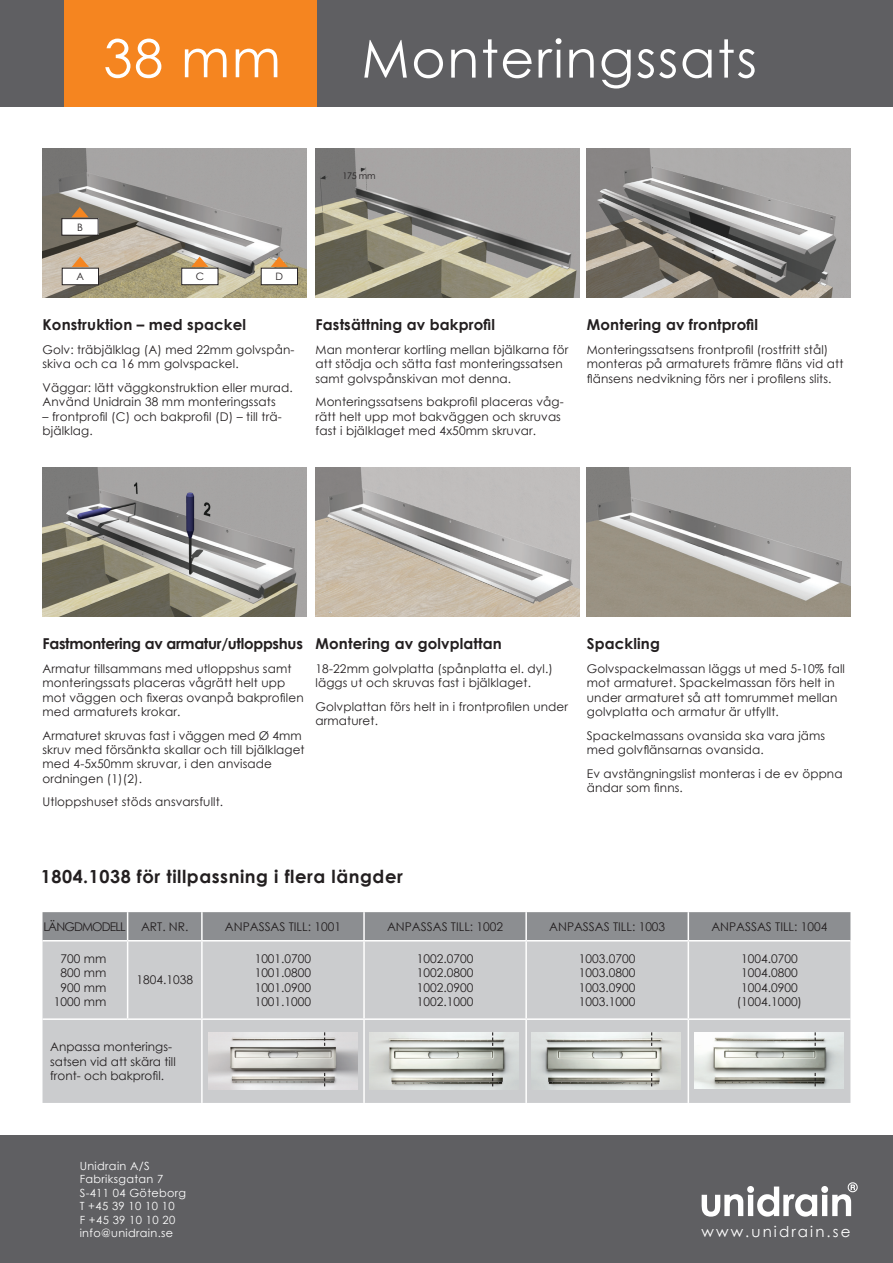
<style>
.page{position:relative;width:893px;height:1263px;background:#fff}
.page>*{position:absolute;margin:0;border:0;box-sizing:border-box;transform-origin:0 0}
.t1{font:52.5px "Century Gothic";letter-spacing:.03em;color:#fff}
.t2{font:18.75px/21px "Century Gothic";letter-spacing:.01em;color:#fff}
._6_kolonner{font:700 18px "Century Gothic";letter-spacing:.03em;color:#231f20}
.Brød_lille{font:700 15px "Century Gothic";letter-spacing:.01em;color:#231f20}
.Brød_lille-2{font:700 15px "Century Gothic";letter-spacing:-.02em;color:#231f20}
.t3{font:15px "Century Gothic";letter-spacing:.14em;color:#fff}
.Brød_lille-3{font:12px/14.4px "Century Gothic";letter-spacing:.01em;color:#231f20}
._6_kolonner-2{font:12px/14.4px "Century Gothic";color:#231f20}
._6_kolonner-3{font:12px "Century Gothic";letter-spacing:-.07em;color:#231f20}
.t4{font:11.25px/13.5px "Century Gothic";letter-spacing:.03em;color:#fff}
.mensi_text{font:10.2px "Century Gothic";color:#231f20}
.Brød_lille-4{font:9px "Century Gothic";color:#231f20}
</style>
<div class="page">
<div style="left:0;top:0;width:893px;height:106px;background:#5f5f62"></div>
<div style="left:43px;top:941px;width:807px;height:162px;background:#cbccce"></div>
<hr style="left:202px;top:1018px;width:162px;height:2px;background:#fff">
<hr style="left:364px;top:1018px;width:162px;height:2px;background:#fff">
<hr style="left:526px;top:1018px;width:162px;height:2px;background:#fff">
<hr style="left:688px;top:1018px;width:162px;height:2px;background:#fff">
<hr style="left:43px;top:1018px;width:85px;height:2px;background:#fff">
<hr style="left:128px;top:1018px;width:74px;height:2px;background:#fff">
<hr style="left:201px;top:1020px;width:2px;height:83px;background:#fff">
<hr style="left:363px;top:941px;width:2px;height:77px;background:#fff">
<hr style="left:525px;top:941px;width:2px;height:77px;background:#fff">
<hr style="left:688px;top:941px;width:1px;height:77px;background:#fff">
<hr style="left:363px;top:1020px;width:2px;height:83px;background:#fff">
<hr style="left:525px;top:1020px;width:2px;height:83px;background:#fff">
<hr style="left:688px;top:1020px;width:1px;height:83px;background:#fff">
<hr style="left:201px;top:941px;width:2px;height:77px;background:#fff">
<svg style="left:43px;top:912px;width:807px;height:29px;background:#919395"></svg>
<hr style="left:43px;top:940px;width:85px;height:1px;background:#fff">
<hr style="left:127px;top:941px;width:1px;height:77px;background:#fff">
<img style="left:209px;top:1032px;width:149px;height:57px">
<svg style="left:324px;top:1032px;width:1px;height:14px"></svg>
<svg style="left:324px;top:1073px;width:1px;height:13px"></svg>
<img style="left:370px;top:1032px;width:149px;height:57px">
<svg style="left:492px;top:1032px;width:1px;height:14px"></svg>
<svg style="left:492px;top:1073px;width:1px;height:13px"></svg>
<img style="left:532px;top:1032px;width:149px;height:57px">
<svg style="left:651px;top:1032px;width:1px;height:14px"></svg>
<svg style="left:651px;top:1073px;width:1px;height:13px"></svg>
<img style="left:694px;top:1032px;width:149px;height:57px">
<svg style="left:815px;top:1032px;width:1px;height:14px"></svg>
<svg style="left:815px;top:1073px;width:1px;height:13px"></svg>
<div style="left:65px;top:0;width:252px;height:106px;background:#f58520"></div>
<div style="left:0;top:1135px;width:893px;height:128px;background:#5f5f62"></div>
<svg style="left:702px;top:1182px;width:156px;height:34px"></svg>
<img style="left:43px;top:149px;width:263px;height:149px">
<img style="left:315px;top:149px;width:264px;height:149px">
<img style="left:587px;top:149px;width:263px;height:149px">
<img style="left:43px;top:468px;width:263px;height:149px">
<img style="left:315px;top:468px;width:264px;height:149px">
<img style="left:587px;top:468px;width:263px;height:149px">
<div style="left:62px;top:268px;width:37px;height:17px;background:#fff"></div>
<div style="left:62px;top:268px;width:37px;height:17px;border:1px solid #231f20"></div>
<svg style="left:72px;top:257px;width:17px;height:10px"></svg>
<div style="left:62px;top:219px;width:36px;height:16px;background:#fff"></div>
<div style="left:62px;top:218px;width:36px;height:17px;border:1px solid #231f20"></div>
<svg style="left:71px;top:207px;width:18px;height:10px"></svg>
<div style="left:182px;top:268px;width:36px;height:17px;background:#fff"></div>
<div style="left:181px;top:268px;width:37px;height:17px;border:1px solid #231f20"></div>
<svg style="left:191px;top:257px;width:17px;height:10px"></svg>
<div style="left:261px;top:268px;width:36px;height:17px;background:#fff"></div>
<div style="left:261px;top:268px;width:37px;height:17px;border:1px solid #231f20"></div>
<svg style="left:271px;top:257px;width:17px;height:10px"></svg>
<p class="t1" style="left:103px;top:22px;width:179px">38 mm</p>
<p class="t1" style="left:361px;top:22px;width:397px">Monteringssats</p>
<p class="t2" style="left:404px;top:39px;width:399px">og muliggjorde et ensidet fald med simpel, præcis og vandtæt montering.</p>
<p class="mensi_text" style="left:77px;top:220px;width:7px">B</p>
<p class="mensi_text" style="left:77px;top:269px;width:9px">A</p>
<p class="mensi_text" style="left:196px;top:269px;width:10px">C</p>
<p class="mensi_text" style="left:276px;top:269px;width:9px">D</p>
<p class="Brød_lille" style="left:43px;top:313px;width:205px">Konstruktion – med spackel</p>
<p class="Brød_lille-3" style="left:43px;top:342px;width:253px">Golv: träbjälklag (A) med 22mm golvspån&shy;skiva och ca 16 mm golvspackel.</p>
<p class="Brød_lille-3" style="left:43px;top:380px;width:252px">Väggar: lätt väggkonstruktion eller murad.<br>Använd Unidrain 38 mm monteringssats</p>
<p class="Brød_lille-3" style="left:43px;top:409px;width:241px">– frontprofil (C) och bakprofil (D) – till trä&shy;bjälklag.</p>
<p class="Brød_lille-4" style="left:343px;top:170px;width:34px">175 mm</p>
<p class="Brød_lille" style="left:315px;top:313px;width:181px">Fastsättning av bakprofil</p>
<p class="Brød_lille-3" style="left:315px;top:342px;width:254px">Man monterar kortling mellan bjälkarna för att stödja och sätta fast monteringssatsen samt golvspånskivan mot denna.</p>
<p class="Brød_lille-3" style="left:315px;top:394px;width:250px">Monteringssatsens bakprofil placeras våg&shy;rätt helt upp mot bakväggen och skruvas fast i bjälklaget med 4x50mm skruvar.</p>
<p class="Brød_lille" style="left:587px;top:313px;width:173px">Montering av frontprofil</p>
<p class="Brød_lille-3" style="left:587px;top:342px;width:258px">Monteringssatsens frontprofil (rostfritt stål) monteras på armaturets främre fläns vid att flänsens nedvikning förs ner i profilens slits.</p>
<p class="Brød_lille-2" style="left:43px;top:632px;width:262px">Fastmontering av armatur/utloppshus</p>
<p class="Brød_lille-3" style="left:43px;top:661px;width:263px">Armatur tillsammans med utloppshus samt monteringssats placeras vågrätt helt upp mot väggen och fixeras ovanpå bakprofilen med armaturets krokar.</p>
<p class="Brød_lille-3" style="left:43px;top:728px;width:264px">Armaturet skruvas fast i väggen med Ø 4mm skruv med försänkta skallar och till bjälklaget med 4-5x50mm skruvar, i den anvisade ordningen (1)(2).</p>
<p class="Brød_lille-3" style="left:43px;top:795px;width:182px">Utloppshuset stöds ansvarsfullt.</p>
<p class="Brød_lille" style="left:315px;top:632px;width:188px">Montering av golvplattan</p>
<p class="Brød_lille-3" style="left:315px;top:661px;width:239px">18-22mm golvplatta (spånplatta el. dyl.) läggs ut och skruvas fast i bjälklaget.</p>
<p class="Brød_lille-3" style="left:315px;top:699px;width:254px">Golvplattan förs helt in i frontprofilen under armaturet.</p>
<p class="Brød_lille" style="left:587px;top:632px;width:75px">Spackling</p>
<p class="Brød_lille-3" style="left:587px;top:661px;width:260px">Golvspackelmassan läggs ut med 5-10% fall mot armaturet. Spackelmassan förs helt in under armaturet så att tomrummet mellan golvplatta och armatur är utfyllt.</p>
<p class="Brød_lille-3" style="left:587px;top:728px;width:240px">Spackelmassans ovansida ska vara jäms med golvflänsarnas ovansida.</p>
<p class="Brød_lille-3" style="left:587px;top:766px;width:257px">Ev avstängningslist monteras i de ev öppna ändar som finns.</p>
<p class="_6_kolonner" style="left:41px;top:863px;width:363px">1804.1038 för tillpassning i flera längder</p>
<p class="_6_kolonner-3" style="left:44px;top:918px;width:84px">LÄNGDMODELL</p>
<p class="_6_kolonner-2" style="left:141px;top:919px;width:49px">ART. NR.</p>
<p class="_6_kolonner-2" style="left:225px;top:919px;width:118px">ANPASSAS TILL: 1001</p>
<p class="_6_kolonner-2" style="left:387px;top:919px;width:118px">ANPASSAS TILL: 1002</p>
<p class="_6_kolonner-2" style="left:549px;top:919px;width:118px">ANPASSAS TILL: 1003</p>
<p class="_6_kolonner-2" style="left:711px;top:919px;width:118px">ANPASSAS TILL: 1004</p>
<p class="_6_kolonner-2" style="left:61px;top:951px;width:47px">700 mm</p>
<p class="_6_kolonner-2" style="left:61px;top:965px;width:47px">800 mm</p>
<p class="_6_kolonner-2" style="left:61px;top:980px;width:47px">900 mm</p>
<p class="_6_kolonner-2" style="left:54px;top:994px;width:54px">1000 mm</p>
<p class="_6_kolonner-2" style="left:255px;top:951px;width:58px">1001.0700</p>
<p class="_6_kolonner-2" style="left:255px;top:965px;width:58px">1001.0800</p>
<p class="_6_kolonner-2" style="left:255px;top:980px;width:58px">1001.0900</p>
<p class="_6_kolonner-2" style="left:255px;top:994px;width:58px">1001.1000</p>
<p class="_6_kolonner-2" style="left:417px;top:951px;width:58px">1002.0700</p>
<p class="_6_kolonner-2" style="left:417px;top:965px;width:58px">1002.0800</p>
<p class="_6_kolonner-2" style="left:417px;top:980px;width:58px">1002.0900</p>
<p class="_6_kolonner-2" style="left:417px;top:994px;width:58px">1002.1000</p>
<p class="_6_kolonner-2" style="left:579px;top:951px;width:58px">1003.0700</p>
<p class="_6_kolonner-2" style="left:579px;top:965px;width:58px">1003.0800</p>
<p class="_6_kolonner-2" style="left:579px;top:980px;width:58px">1003.0900</p>
<p class="_6_kolonner-2" style="left:579px;top:994px;width:58px">1003.1000</p>
<p class="_6_kolonner-2" style="left:741px;top:951px;width:58px">1004.0700</p>
<p class="_6_kolonner-2" style="left:741px;top:965px;width:58px">1004.0800</p>
<p class="_6_kolonner-2" style="left:741px;top:980px;width:58px">1004.0900</p>
<p class="_6_kolonner-2" style="left:737px;top:994px;width:67px">(1004.1000)</p>
<p class="_6_kolonner-2" style="left:136px;top:973px;width:58px">1804.1038</p>
<p class="_6_kolonner-2" style="left:50px;top:1039px;width:127px">Anpassa monterings&shy;satsen vid att skära till front- och bakprofil.</p>
<p class="t4" style="left:80px;top:1159px;width:72px">Unidrain A/S</p>
<p class="t4" style="left:80px;top:1172px;width:108px">Fabriksgatan 7<br>S-411 04 Göteborg</p>
<p class="t4" style="left:80px;top:1199px;width:97px">T +45 39 10 10 10<br>F +45 39 10 10 20</p>
<p class="t4" style="left:80px;top:1226px;width:95px">info@unidrain.se</p>
<p class="t3" style="left:702px;top:1221px;width:150px">www.unidrain.se</p>
</div>
